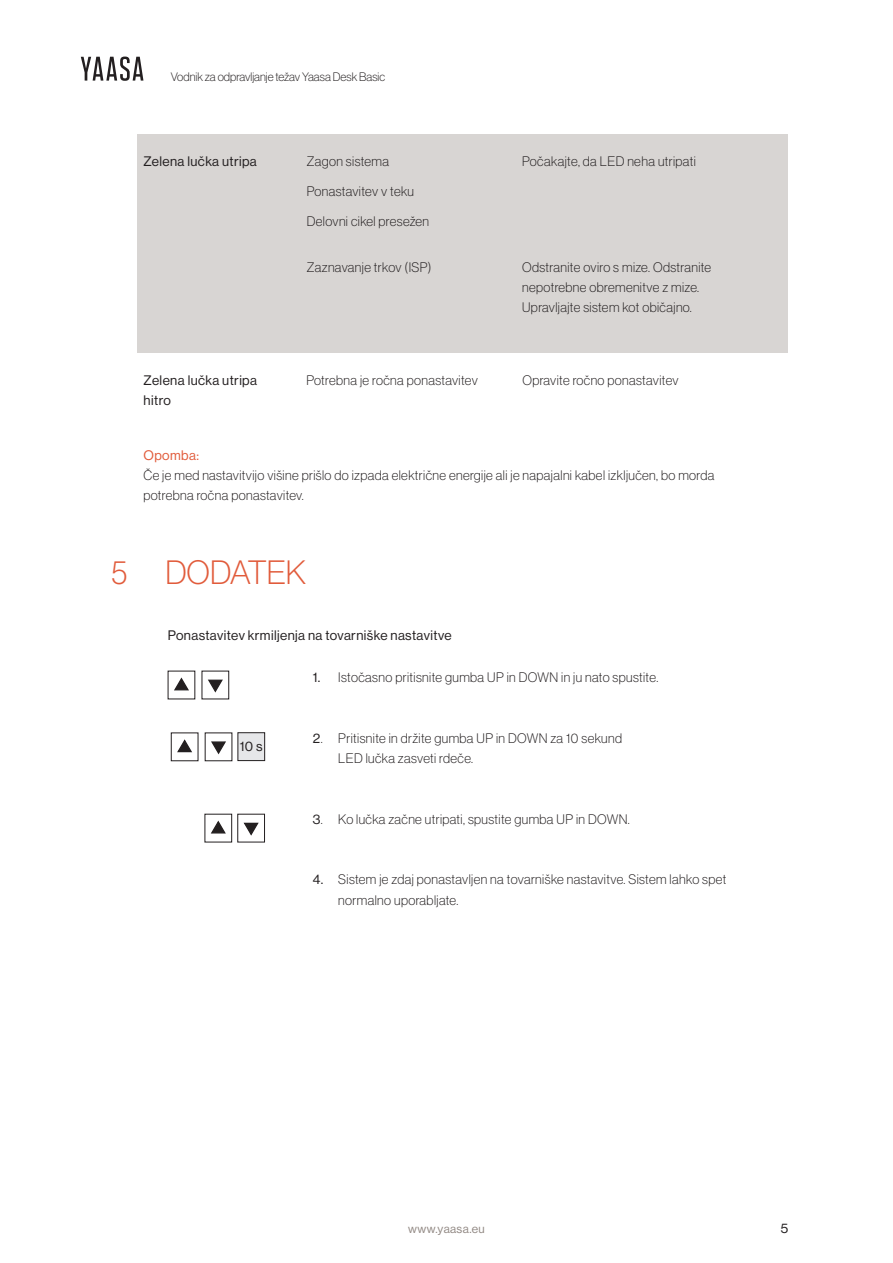
<style>
.page{position:relative;width:893px;height:1263px;background:#fff}
.page>*{position:absolute;margin:0;border:0;box-sizing:border-box;transform-origin:0 0}
.t1{font:100 33px "Haas Grot Disp 35";color:#e15b3b}
.Lauftext{font:100 13.5px/20.2px "Haas Grot Disp 35";letter-spacing:.03em;color:#231f20}
.Lauftext-2{font:13.5px "Haas Grot Disp 55 Roman";letter-spacing:.03em;color:#231f20}
.t2{font:100 12px "Haas Grot Disp 35";color:#231f20}
.t3{font:12px "Haas Grot Disp 55 Roman";letter-spacing:.03em;color:#918883}
.s1{font-family:"Haas Grot Disp 55 Roman";font-weight:400;color:#e15b3b}
.s2{font-family:"Haas Grot Disp 55 Roman";font-weight:400}
</style>
<div class="page">
<svg style="left:81px;top:57px;width:62px;height:24px"></svg>
<div style="left:137px;top:134px;width:650px;height:218px;background:#d8d5d3"></div>
<svg style="left:174px;top:677px;width:15px;height:14px"></svg>
<svg style="left:208px;top:679px;width:15px;height:14px"></svg>
<svg style="left:177px;top:739px;width:15px;height:14px"></svg>
<svg style="left:211px;top:741px;width:15px;height:14px"></svg>
<div style="left:238px;top:733px;width:27px;height:27px;background:#e6e7e9"></div>
<div style="left:238px;top:732px;width:27px;height:29px;border:1px solid #231f20"></div>
<svg style="left:210px;top:820px;width:16px;height:14px"></svg>
<svg style="left:243px;top:822px;width:16px;height:14px"></svg>
<div style="left:237px;top:814px;width:28px;height:28px;border:1px solid #231f20"></div>
<p class="t2" style="left:171px;top:70px;width:216px">Vodnik za odpravljanje težav Yaasa Desk Basic</p>
<p class="Lauftext-2" style="left:143px;top:154px;width:115px">Zelena lučka utripa</p>
<p class="Lauftext" style="left:307px;top:151px;width:84px">Zagon sistema</p>
<p class="Lauftext" style="left:307px;top:181px;width:109px">Ponastavitev v teku</p>
<p class="Lauftext" style="left:307px;top:211px;width:124px">Delovni cikel presežen</p>
<p class="Lauftext" style="left:307px;top:257px;width:126px">Zaznavanje trkov (ISP)</p>
<p class="Lauftext" style="left:522px;top:151px;width:175px">Počakajte, da LED neha utripati</p>
<p class="Lauftext" style="left:522px;top:257px;width:191px">Odstranite oviro s mize. Odstranite</p>
<p class="Lauftext" style="left:522px;top:277px;width:178px">nepotrebne obremenitve z mize.</p>
<p class="Lauftext" style="left:522px;top:297px;width:171px">Upravljajte sistem kot običajno.</p>
<p class="Lauftext-2" style="left:144px;top:372px;width:115px">Zelena lučka utripa</p>
<p class="Lauftext-2" style="left:144px;top:393px;width:29px">hitro</p>
<p class="Lauftext" style="left:306px;top:370px;width:173px">Potrebna je ročna ponastavitev</p>
<p class="Lauftext" style="left:522px;top:370px;width:158px">Opravite ročno ponastavitev</p>
<p class="Lauftext" style="left:143px;top:445px;width:572px"><span class="s1">Opomba:<br></span>Če je med nastavitvijo višine prišlo do izpada električne energije ali je napajalni kabel izključen, bo morda</p>
<p class="Lauftext" style="left:143px;top:485px;width:162px">potrebna ročna ponastavitev.</p>
<p class="t1" style="left:111px;top:554px;width:196px">5 DODATEK</p>
<p class="Lauftext-2" style="left:168px;top:627px;width:286px">Ponastavitev krmiljenja na tovarniške nastavitve</p>
<p class="Lauftext" style="left:313px;top:667px;width:347px"><span class="s2">1.</span> Istočasno pritisnite gumba UP in DOWN in ju nato spustite.</p>
<p class="Lauftext-2" style="left:240px;top:739px;width:24px">10 s</p>
<p class="Lauftext" style="left:313px;top:728px;width:311px"><span class="s2">2</span>. Pritisnite in držite gumba UP in DOWN za 10 sekund</p>
<p class="Lauftext" style="left:338px;top:748px;width:136px">LED lučka zasveti rdeče.</p>
<p class="Lauftext" style="left:313px;top:809px;width:319px"><span class="s2">3</span>. Ko lučka začne utripati, spustite gumba UP in DOWN.</p>
<p class="Lauftext" style="left:313px;top:869px;width:415px"><span class="s2">4.</span> Sistem je zdaj ponastavljen na tovarniške nastavitve. Sistem lahko spet</p>
<p class="Lauftext" style="left:338px;top:890px;width:122px">normalno uporabljate.</p>
<p class="t3" style="left:408px;top:1222px;width:78px">www.yaasa.eu</p>
<p class="Lauftext-2" style="left:781px;top:1221px;width:9px">5</p>
</div>
